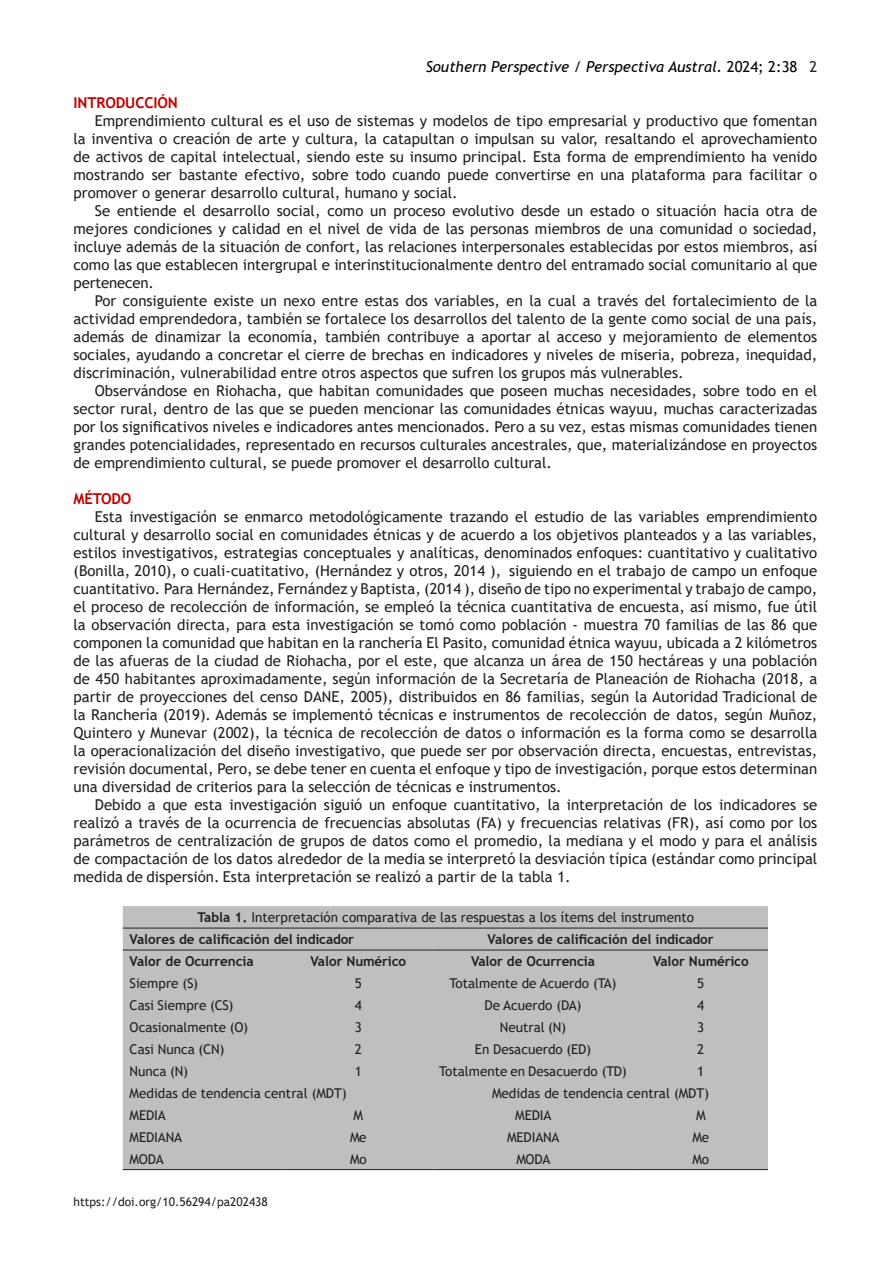
<style>
.page{position:relative;width:893px;height:1263px;background:#fff}
.page>*{position:absolute;margin:0;border:0;box-sizing:border-box;transform-origin:0 0}
.Body_Text{font:15px/18px "Trebuchet MS";color:#231f20;text-align:justify}
.t1{font:italic 15px "Trebuchet MS";color:#000}
.Heading_1{font:700 15px "Trebuchet MS";letter-spacing:-.01em;color:#c00000}
.Table_Paragraph{font:13.5px "Trebuchet MS";color:#231f20}
.Table_Paragraph-2{font:700 13.5px "Trebuchet MS";letter-spacing:-.01em;color:#231f20}
.t2{font:12px "Trebuchet MS";color:#231f20}
.s1{font-style:normal}
.s2{font-style:normal;color:#231f20}
.s3{font-weight:700}
</style>
<div class="page">
<div style="left:123px;top:906px;width:645px;height:263px;background:#bfbfbf"></div>
<hr style="left:123px;top:950px;width:161px;height:1px;background:#231f20">
<hr style="left:284px;top:950px;width:148px;height:1px;background:#231f20">
<hr style="left:432px;top:950px;width:201px;height:1px;background:#231f20">
<hr style="left:633px;top:950px;width:135px;height:1px;background:#231f20">
<hr style="left:123px;top:928px;width:161px;height:1px;background:#231f20">
<hr style="left:284px;top:928px;width:148px;height:1px;background:#231f20">
<hr style="left:432px;top:928px;width:201px;height:1px;background:#231f20">
<hr style="left:633px;top:928px;width:135px;height:1px;background:#231f20">
<hr style="left:123px;top:1169px;width:161px;height:1px;background:#231f20">
<hr style="left:284px;top:1169px;width:148px;height:1px;background:#231f20">
<hr style="left:432px;top:1169px;width:201px;height:1px;background:#231f20">
<hr style="left:633px;top:1169px;width:135px;height:1px;background:#231f20">
<p class="t1" style="left:426px;top:58px;width:393px">Southern Perspective / Perspectiva Austral. <span class="s1">2024; 2:38</span> <span class="s2">2</span></p>
<p class="Heading_1" style="left:74px;top:93px;width:106px">INTRODUCCIÓN</p>
<p class="Body_Text" style="left:74px;top:112px;width:745px;text-indent:21px">Emprendimiento cultural es el uso de sistemas y modelos de tipo empresarial y productivo que fomentan la inventiva o creación de arte y cultura, la catapultan o impulsan su valor, resaltando el aprovechamiento de activos de capital intelectual, siendo este su insumo principal. Esta forma de emprendimiento ha venido mostrando ser bastante efectivo, sobre todo cuando puede convertirse en una plataforma para facilitar o promover o generar desarrollo cultural, humano y social.</p>
<p class="Body_Text" style="left:74px;top:202px;width:745px;text-indent:21px">Se entiende el desarrollo social, como un proceso evolutivo desde un estado o situación hacia otra de mejores condiciones y calidad en el nivel de vida de las personas miembros de una comunidad o sociedad, incluye además de la situación de confort, las relaciones interpersonales establecidas por estos miembros, así como las que establecen intergrupal e interinstitucionalmente dentro del entramado social comunitario al que pertenecen.</p>
<p class="Body_Text" style="left:74px;top:292px;width:745px;text-indent:21px">Por consiguiente existe un nexo entre estas dos variables, en la cual a través del fortalecimiento de la actividad emprendedora, también se fortalece los desarrollos del talento de la gente como social de una país, además de dinamizar la economía, también contribuye a aportar al acceso y mejoramiento de elementos sociales, ayudando a concretar el cierre de brechas en indicadores y niveles de miseria, pobreza, inequidad, discriminación, vulnerabilidad entre otros aspectos que sufren los grupos más vulnerables.</p>
<p class="Body_Text" style="left:74px;top:382px;width:745px;text-indent:21px">Observándose en Riohacha, que habitan comunidades que poseen muchas necesidades, sobre todo en el sector rural, dentro de las que se pueden mencionar las comunidades étnicas wayuu, muchas caracterizadas por los significativos niveles e indicadores antes mencionados. Pero a su vez, estas mismas comunidades tienen grandes potencialidades, representado en recursos culturales ancestrales, que, materializándose en proyectos de emprendimiento cultural, se puede promover el desarrollo cultural.</p>
<p class="Heading_1" style="left:74px;top:489px;width:59px">MÉTODO</p>
<p class="Body_Text" style="left:74px;top:508px;width:745px;text-indent:21px">Esta investigación se enmarco metodológicamente trazando el estudio de las variables emprendimiento cultural y desarrollo social en comunidades étnicas y de acuerdo a los objetivos planteados y a las variables, estilos investigativos, estrategias conceptuales y analíticas, denominados enfoques: cuantitativo y cualitativo (Bonilla, 2010), o cuali-cuatitativo, (Hernández y otros, 2014 ), siguiendo en el trabajo de campo un enfoque cuantitativo. Para Hernández, Fernández y Baptista, (2014 ), diseño de tipo no experimental y trabajo de campo, el proceso de recolección de información, se empleó la técnica cuantitativa de encuesta, así mismo, fue útil la observación directa, para esta investigación se tomó como población - muestra 70 familias de las 86 que componen la comunidad que habitan en la ranchería El Pasito, comunidad étnica wayuu, ubicada a 2 kilómetros de las afueras de la ciudad de Riohacha, por el este, que alcanza un área de 150 hectáreas y una población de 450 habitantes aproximadamente, según información de la Secretaría de Planeación de Riohacha (2018, a partir de proyecciones del censo DANE, 2005), distribuidos en 86 familias, según la Autoridad Tradicional de la Ranchería (2019). Además se implementó técnicas e instrumentos de recolección de datos, según Muñoz, Quintero y Munevar (2002), la técnica de recolección de datos o información es la forma como se desarrolla la operacionalización del diseño investigativo, que puede ser por observación directa, encuestas, entrevistas, revisión documental, Pero, se debe tener en cuenta el enfoque y tipo de investigación, porque estos determinan una diversidad de criterios para la selección de técnicas e instrumentos.</p>
<p class="Body_Text" style="left:74px;top:796px;width:745px;text-indent:21px">Debido a que esta investigación siguió un enfoque cuantitativo, la interpretación de los indicadores se realizó a través de la ocurrencia de frecuencias absolutas (FA) y frecuencias relativas (FR), así como por los parámetros de centralización de grupos de datos como el promedio, la mediana y el modo y para el análisis de compactación de los datos alrededor de la media se interpretó la desviación típica (estándar como principal medida de dispersión. Esta interpretación se realizó a partir de la tabla 1.</p>
<p class="Table_Paragraph" style="left:197px;top:909px;width:498px"><span class="s3">Tabla 1.</span> Interpretación comparativa de las respuestas a los ítems del instrumento</p>
<p class="Table_Paragraph-2" style="left:130px;top:931px;width:226px">Valores de calificación del indicador</p>
<p class="Table_Paragraph-2" style="left:488px;top:931px;width:227px">Valores de calificación del indicador</p>
<p class="Table_Paragraph-2" style="left:130px;top:953px;width:125px">Valor de Ocurrencia</p>
<p class="Table_Paragraph-2" style="left:311px;top:953px;width:97px">Valor Numérico</p>
<p class="Table_Paragraph-2" style="left:471px;top:953px;width:125px">Valor de Ocurrencia</p>
<p class="Table_Paragraph-2" style="left:653px;top:953px;width:97px">Valor Numérico</p>
<p class="Table_Paragraph" style="left:130px;top:975px;width:70px">Siempre (S)</p>
<p class="Table_Paragraph" style="left:355px;top:975px;width:9px">5</p>
<p class="Table_Paragraph" style="left:449px;top:975px;width:169px">Totalmente de Acuerdo (TA)</p>
<p class="Table_Paragraph" style="left:697px;top:975px;width:9px">5</p>
<p class="Table_Paragraph" style="left:130px;top:996px;width:105px">Casi Siempre (CS)</p>
<p class="Table_Paragraph" style="left:355px;top:996px;width:9px">4</p>
<p class="Table_Paragraph" style="left:484px;top:996px;width:99px">De Acuerdo (DA)</p>
<p class="Table_Paragraph" style="left:697px;top:996px;width:9px">4</p>
<p class="Table_Paragraph" style="left:130px;top:1018px;width:120px">Ocasionalmente (O)</p>
<p class="Table_Paragraph" style="left:355px;top:1018px;width:9px">3</p>
<p class="Table_Paragraph" style="left:500px;top:1018px;width:68px">Neutral (N)</p>
<p class="Table_Paragraph" style="left:697px;top:1018px;width:9px">3</p>
<p class="Table_Paragraph" style="left:130px;top:1040px;width:96px">Casi Nunca (CN)</p>
<p class="Table_Paragraph" style="left:355px;top:1040px;width:9px">2</p>
<p class="Table_Paragraph" style="left:475px;top:1040px;width:118px">En Desacuerdo (ED)</p>
<p class="Table_Paragraph" style="left:697px;top:1040px;width:9px">2</p>
<p class="Table_Paragraph" style="left:130px;top:1062px;width:60px">Nunca (N)</p>
<p class="Table_Paragraph" style="left:355px;top:1062px;width:9px">1</p>
<p class="Table_Paragraph" style="left:439px;top:1062px;width:189px">Totalmente en Desacuerdo (TD)</p>
<p class="Table_Paragraph" style="left:697px;top:1062px;width:9px">1</p>
<p class="Table_Paragraph" style="left:130px;top:1084px;width:219px">Medidas de tendencia central (MDT)</p>
<p class="Table_Paragraph" style="left:492px;top:1084px;width:219px">Medidas de tendencia central (MDT)</p>
<p class="Table_Paragraph" style="left:130px;top:1106px;width:38px">MEDIA</p>
<p class="Table_Paragraph" style="left:354px;top:1106px;width:11px">M</p>
<p class="Table_Paragraph" style="left:515px;top:1106px;width:38px">MEDIA</p>
<p class="Table_Paragraph" style="left:696px;top:1106px;width:11px">M</p>
<p class="Table_Paragraph" style="left:130px;top:1128px;width:54px">MEDIANA</p>
<p class="Table_Paragraph" style="left:350px;top:1128px;width:18px">Me</p>
<p class="Table_Paragraph" style="left:507px;top:1128px;width:54px">MEDIANA</p>
<p class="Table_Paragraph" style="left:692px;top:1128px;width:18px">Me</p>
<p class="Table_Paragraph" style="left:130px;top:1150px;width:36px">MODA</p>
<p class="Table_Paragraph" style="left:350px;top:1150px;width:18px">Mo</p>
<p class="Table_Paragraph" style="left:516px;top:1150px;width:36px">MODA</p>
<p class="Table_Paragraph" style="left:693px;top:1150px;width:18px">Mo</p>
<p class="t2" style="left:74px;top:1194px;width:196px">https://doi.org/10.56294/pa202438</p>
</div>
